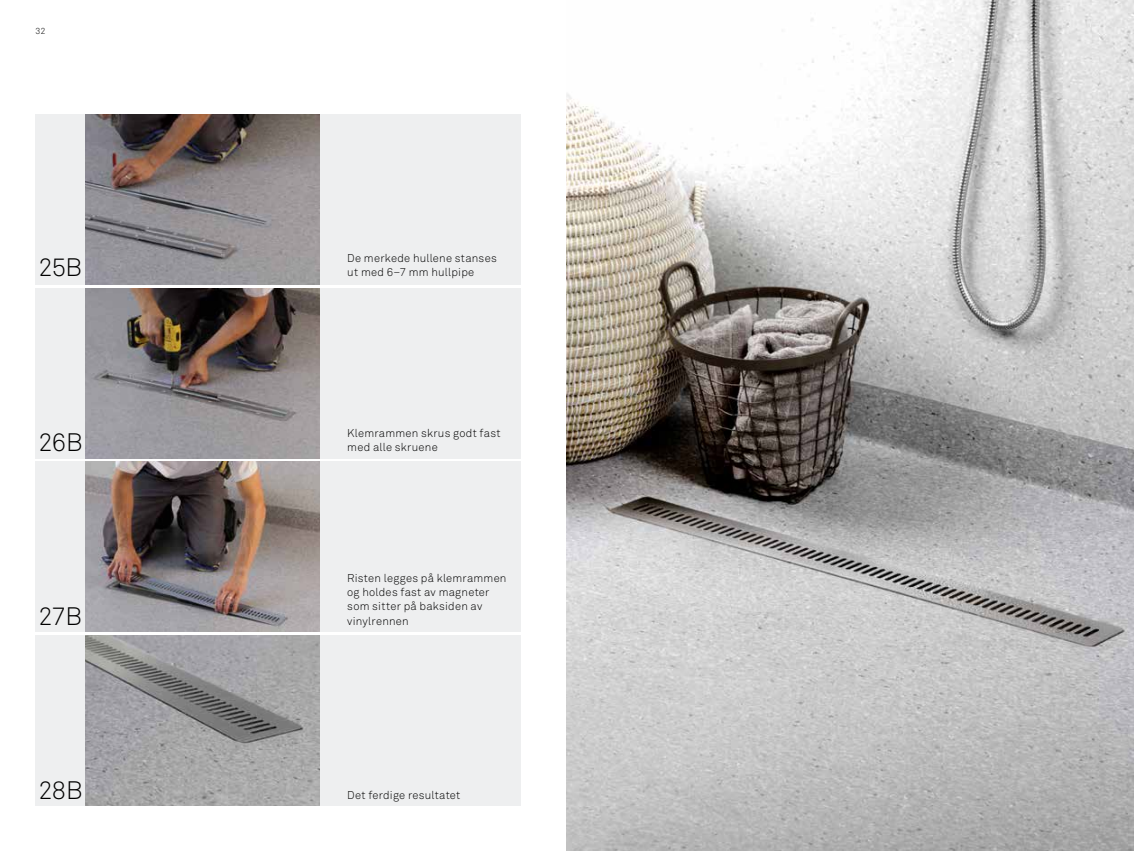
<style>
.page{position:relative;width:1134px;height:851px;background:#fff}
.page>*{position:absolute;margin:0;border:0;box-sizing:border-box;transform-origin:0 0}
.t1{font:300 25px "Akkurat Pro";letter-spacing:-.015em;color:#000}
.t2{font:300 11.25px/14.4px "Akkurat Pro";letter-spacing:.02em;color:#000}
.t3{font:300 8.75px "Akkurat Pro";color:#000}
</style>
<div class="page">
<img style="left:567px;top:0;width:567px;height:850px">
<div style="left:35px;top:114px;width:486px;height:171px;background:#eeeff0"></div>
<div style="left:35px;top:288px;width:486px;height:170px;background:#eeeff0"></div>
<img style="left:86px;top:288px;width:234px;height:170px">
<div style="left:35px;top:635px;width:486px;height:170px;background:#eeeff0"></div>
<div style="left:35px;top:461px;width:486px;height:170px;background:#eeeff0"></div>
<img style="left:86px;top:635px;width:233px;height:170px">
<img style="left:86px;top:461px;width:233px;height:170px">
<img style="left:86px;top:114px;width:233px;height:170px">
<p class="t3" style="left:35px;top:26px;width:11px">32</p>
<h1 class="t1" style="left:38px;top:252px;width:46px">25B</h1>
<h1 class="t1" style="left:38px;top:427px;width:46px">26B</h1>
<h1 class="t1" style="left:38px;top:601px;width:45px">27B</h1>
<h1 class="t1" style="left:38px;top:775px;width:46px">28B</h1>
<p class="t2" style="left:347px;top:250px;width:151px">De merkede hullene stanses ut med 6–7 mm hullpipe</p>
<p class="t2" style="left:347px;top:425px;width:155px">Klemrammen skrus godt fast med alle skruene</p>
<p class="t2" style="left:347px;top:570px;width:161px">Risten legges på klemrammen og holdes fast av magneter som sitter på baksiden av vinylrennen</p>
<p class="t2" style="left:347px;top:787px;width:115px">Det ferdige resultatet</p>
</div>
